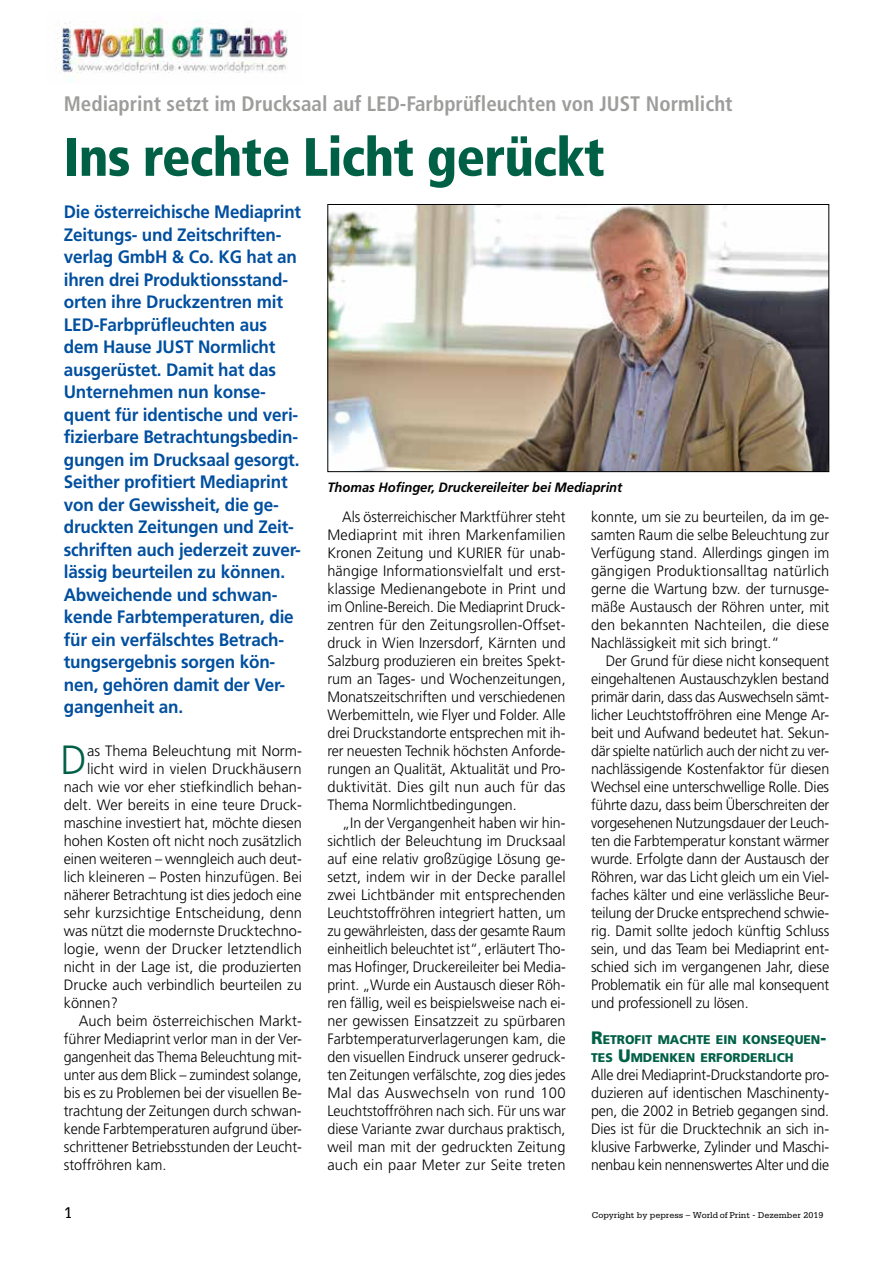
<style>
.page{position:relative;width:893px;height:1263px;background:#fff}
.page>*{position:absolute;margin:0;border:0;box-sizing:border-box;transform-origin:0 0}
.t1{font:900 condensed 54px "Frutiger";letter-spacing:-.015em;color:#006046}
.t2{font:300 40.8px "Frutiger";color:#006046}
.t3{font:700 condensed 21px "Frutiger";color:#9d9d9c}
.t4{font:700 18px/22.5px "Frutiger";letter-spacing:-.01em;color:#004f9f;scale:.94 1}
.t5{font:16.5px "Serifa";color:#000}
.t6{font:300 15px/18px "Frutiger";color:#000;text-align:justify;scale:.95 1}
.t7{font:300 15px "Frutiger";color:#000}
.t8{font:300 15px "Frutiger";color:#000;scale:.96 1}
.t9{font:300 15px "Frutiger";color:#000;scale:.94 1}
.t10{font:italic 700 13.5px "Frutiger";color:#000;scale:.96 1}
.t11{font:900 12.6px/18px "Frutiger";color:#006046}
.t12{font:9px "Serifa";color:#000}
.s1{font-size:18px}
</style>
<div class="page">
<img style="left:329px;top:206px;width:498px;height:264px">
<div style="left:327px;top:204px;width:502px;height:268px;border:1px solid #000"></div>
<img style="left:57px;top:13px;width:231px;height:68px">
<h3 class="t3" style="left:64px;top:91px;width:670px">Mediaprint setzt im Drucksaal auf LED-Farbprüfleuchten von JUST Normlicht</h3>
<h1 class="t1" style="left:64px;top:125px;width:543px">Ins rechte Licht gerückt</h1>
<p class="t4" style="left:64px;top:200px;width:254px">Die österreichische Mediaprint<br>Zeitungs- und Zeitschriften&shy;verlag GmbH &amp; Co. KG hat an ihren drei Produktionsstand&shy;orten ihre Druckzentren mit<br>LED-Farbprüfleuchten aus dem Hause JUST Normlicht ausgerüstet. Damit hat das<br>Unternehmen nun konse&shy;quent für identische und veri&shy;fizierbare Betrachtungsbedin&shy;gungen im Drucksaal gesorgt.<br>Seither profitiert Mediaprint von der Gewissheit, die ge&shy;druckten Zeitungen und Zeit&shy;schriften auch jederzeit zuver&shy;lässig beurteilen zu können.<br>Abweichende und schwan&shy;kende Farbtemperaturen, die für ein verfälschtes Betrach&shy;tungsergebnis sorgen kön&shy;nen, gehören damit der Ver&shy;gangenheit an.</p>
<h2 class="t2" style="left:61px;top:737px;width:28px">D</h2>
<p class="t7" style="left:87px;top:742px;width:216px">as Thema Beleuchtung mit Norm-</p>
<p class="t10" style="left:327px;top:479px;width:309px">Thomas Hofinger, Druckereileiter bei Mediaprint</p>
<p class="t6" style="left:327px;top:508px;width:252px;text-indent:15px">Als österreichischer Marktführer steht Mediaprint mit ihren Markenfamilien Kronen Zeitung und KURIER für unab&shy;hängige Informationsvielfalt und erst&shy;klassige Medienangebote in Print und im Online-Bereich. Die Mediaprint Druck&shy;zentren für den Zeitungsrollen-Offset&shy;druck in Wien Inzersdorf, Kärnten und Salzburg produzieren ein breites Spekt&shy;rum an Tages- und Wochenzeitungen, Monatszeitschriften und verschiedenen Werbemitteln, wie Flyer und Folder. Alle drei Druckstandorte entsprechen mit ih&shy;rer neuesten Technik höchsten Anforde&shy;rungen an Qualität, Aktualität und Pro&shy;duktivität. Dies gilt nun auch für das Thema Normlichtbedingungen.</p>
<p class="t6" style="left:327px;top:814px;width:252px;text-indent:15px">„In der Vergangenheit haben wir hin&shy;sichtlich der Beleuchtung im Drucksaal auf eine relativ großzügige Lösung ge&shy;setzt, indem wir in der Decke parallel zwei Lichtbänder mit entsprechenden Leuchtstoffröhren integriert hatten, um zu gewährleisten, dass der gesamte Raum einheitlich beleuchtet ist“, erläutert Tho&shy;mas Hofinger, Druckereileiter bei Media&shy;print. „Wurde ein Austausch dieser Röh&shy;ren fällig, weil es beispielsweise nach ei&shy;ner gewissen Einsatzzeit zu spürbaren Farbtemperaturverlagerungen kam, die den visuellen Eindruck unserer gedruck&shy;ten Zeitungen verfälschte, zog dies jedes Mal das Auswechseln von rund 100<br>Leuchtstoffröhren nach sich. Für uns war diese Variante zwar durchaus praktisch, weil man mit der gedruckten Zeitung auch ein paar Meter zur Seite treten</p>
<p class="t6" style="left:591px;top:508px;width:252px">konnte, um sie zu beurteilen, da im ge&shy;samten Raum die selbe Beleuchtung zur Verfügung stand. Allerdings gingen im gängigen Produktionsalltag natürlich gerne die Wartung bzw. der turnusge&shy;mäße Austausch der Röhren unter, mit den bekannten Nachteilen, die diese Nachlässigkeit mit sich bringt.“</p>
<p class="t6" style="left:591px;top:652px;width:252px;text-indent:15px">Der Grund für diese nicht konsequent eingehaltenen Austauschzyklen bestand primär darin, dass das Auswechseln sämt&shy;licher Leuchtstoffröhren eine Menge Ar&shy;beit und Aufwand bedeutet hat. Sekun&shy;där spielte natürlich auch der nicht zu ver&shy;nachlässigende Kostenfaktor für diesen Wechsel eine unterschwellige Rolle. Dies führte dazu, dass beim Überschreiten der vorgesehenen Nutzungsdauer der Leuch&shy;ten die Farbtemperatur konstant wärmer wurde. Erfolgte dann der Austausch der Röhren, war das Licht gleich um ein Viel&shy;faches kälter und eine verlässliche Beur&shy;teilung der Drucke entsprechend schwie&shy;rig. Damit sollte jedoch künftig Schluss sein, und das Team bei Mediaprint ent&shy;schied sich im vergangenen Jahr, diese Problematik ein für alle mal konsequent und professionell zu lösen.</p>
<p class="t11" style="left:591px;top:1030px;width:237px"><span class="s1">R</span>ETROFIT MACHTE EIN KONSEQUEN<span class="s1">-<br></span>TES <span class="s1">U</span> MDENKEN ERFORDERLICH</p>
<p class="t6" style="left:591px;top:1066px;width:252px">Alle drei Mediaprint-Druckstandorte pro&shy;duzieren auf identischen Maschinenty&shy;pen, die 2002 in Betrieb gegangen sind.<br>Dies ist für die Drucktechnik an sich in&shy;klusive Farbwerke, Zylinder und Maschi&shy;nenbau kein nennenswertes Alter und die</p>
<p class="t7" style="left:87px;top:760px;width:216px">licht wird in vielen Druckhäusern</p>
<p class="t7" style="left:64px;top:778px;width:240px">nach wie vor eher stiefkindlich behan-</p>
<p class="t7" style="left:64px;top:796px;width:240px">delt. Wer bereits in eine teure Druck-</p>
<p class="t7" style="left:64px;top:814px;width:240px">maschine investiert hat, möchte diesen</p>
<p class="t7" style="left:64px;top:832px;width:240px">hohen Kosten oft nicht noch zusätzlich</p>
<p class="t8" style="left:64px;top:850px;width:250px">einen weiteren – wenngleich auch deut-</p>
<p class="t7" style="left:64px;top:868px;width:240px">lich kleineren – Posten hinzufügen. Bei</p>
<p class="t8" style="left:64px;top:886px;width:249px">näherer Betrachtung ist dies jedoch eine</p>
<p class="t7" style="left:64px;top:904px;width:240px">sehr kurzsichtige Entscheidung, denn</p>
<p class="t7" style="left:64px;top:922px;width:240px">was nützt die modernste Drucktechno-</p>
<p class="t7" style="left:64px;top:940px;width:240px">logie, wenn der Drucker letztendlich</p>
<p class="t7" style="left:64px;top:958px;width:239px">nicht in der Lage ist, die produzierten</p>
<p class="t7" style="left:64px;top:976px;width:239px">Drucke auch verbindlich beurteilen zu</p>
<p class="t7" style="left:64px;top:994px;width:56px">können?</p>
<p class="t7" style="left:79px;top:1012px;width:225px">Auch beim österreichischen Markt-</p>
<p class="t8" style="left:64px;top:1030px;width:250px">führer Mediaprint verlor man in der Ver-</p>
<p class="t6" style="left:64px;top:1048px;width:252px">gangenheit das Thema Beleuchtung mit-</p>
<p class="t9" style="left:64px;top:1066px;width:255px">unter aus dem Blick – zumindest solange,</p>
<p class="t6" style="left:64px;top:1084px;width:252px">bis es zu Problemen bei der visuellen Be-</p>
<p class="t8" style="left:64px;top:1102px;width:249px">trachtung der Zeitungen durch schwan-</p>
<p class="t6" style="left:64px;top:1120px;width:252px">kende Farbtemperaturen aufgrund über-</p>
<p class="t8" style="left:64px;top:1138px;width:250px">schrittener Betriebsstunden der Leucht-</p>
<p class="t8" style="left:64px;top:1156px;width:108px">stoffröhren kam.</p>
<p class="t5" style="left:64px;top:1203px;width:11px">1</p>
<p class="t12" style="left:592px;top:1210px;width:233px">Copyright by pepress – World of Print - Dezember 2019</p>
</div>
